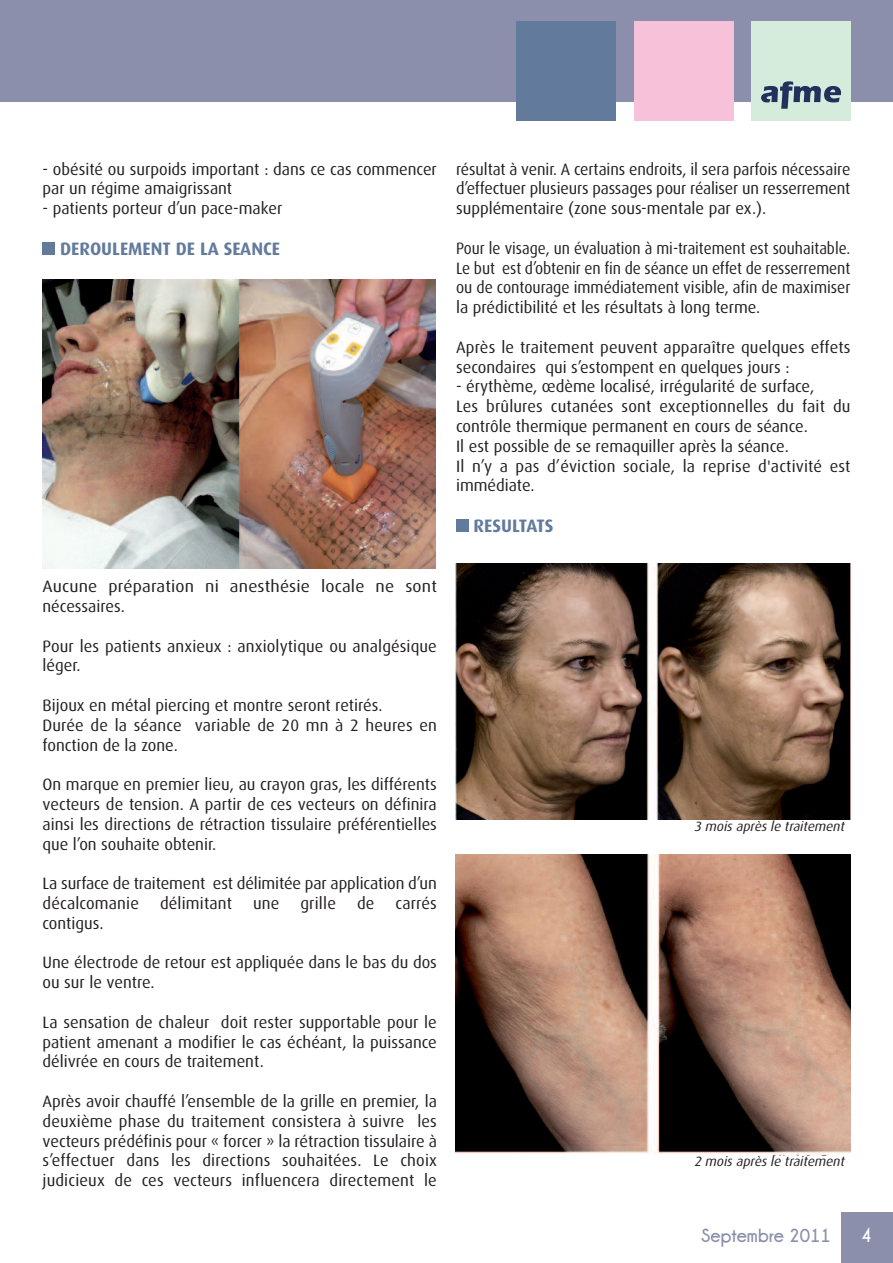
<style>
.page{position:relative;width:893px;height:1263px;background:#fff}
.page>*{position:absolute;margin:0;border:0;box-sizing:border-box;transform-origin:0 0}
.t1{font:19.5px "Champagne&Limousines Thick";color:#8c8fab}
.t2{font:19.5px "Champagne&Limousines Thick";color:#fff}
.t3{font:700 18px "Dax";color:#627b9d}
.t4{font:16.5px/19.8px "Dax";color:#231f20}
.t5{font:16.5px/19.8px "Dax";color:#231f20;text-align:justify;scale:.93 1}
.t6{font:16.5px/19.8px "Dax";color:#231f20;scale:1.06 1}
.t7{font:italic 13.5px "Dax";color:#231f20}
</style>
<div class="page">
<div style="left:0;top:0;width:893px;height:102px;background:#8c8fab"></div>
<div style="left:456px;top:519px;width:13px;height:13px;background:#627b9d"></div>
<div style="left:43px;top:242px;width:12px;height:13px;background:#627b9d"></div>
<div style="left:842px;top:1212px;width:51px;height:51px;background:#8c8fab"></div>
<div style="left:751px;top:21px;width:99px;height:100px;background:#d5ebdb"></div>
<div style="left:634px;top:21px;width:99px;height:100px;background:#f7c1d9"></div>
<div style="left:517px;top:21px;width:99px;height:100px;background:#627b9d"></div>
<svg style="left:761px;top:81px;width:80px;height:28px"></svg>
<img style="left:42px;top:280px;width:393px;height:288px">
<img style="left:456px;top:563px;width:394px;height:256px">
<img style="left:456px;top:854px;width:394px;height:301px">
<p class="t4" style="left:43px;top:160px;width:396px">- obésité ou surpoids important : dans ce cas commencer par un régime amaigrissant</p>
<p class="t4" style="left:43px;top:200px;width:242px">- patients porteur d’un pace-maker</p>
<p class="t3" style="left:60px;top:241px;width:222px">DEROULEMENT DE LA SEANCE</p>
<p class="t6" style="left:43px;top:578px;width:374px">Aucune préparation ni anesthésie locale ne sont nécessaires.</p>
<p class="t4" style="left:43px;top:637px;width:396px">Pour les patients anxieux : anxiolytique ou analgésique léger.</p>
<p class="t4" style="left:43px;top:696px;width:396px">Bijoux en métal piercing et montre seront retirés.<br>Durée de la séance variable de 20 mn à 2 heures en fonction de la zone.</p>
<p class="t4" style="left:43px;top:776px;width:396px;text-align:justify">On marque en premier lieu, au crayon gras, les différents vecteurs de tension. A partir de ces vecteurs on définira ainsi les directions de rétraction tissulaire préférentielles que l’on souhaite obtenir.</p>
<p class="t4" style="left:43px;top:875px;width:396px">La surface de traitement est délimitée par application d’un décalcomanie</p>
<p class="t4" style="left:160px;top:894px;width:74px">délimitant</p>
<p class="t4" style="left:253px;top:894px;width:28px">une</p>
<p class="t4" style="left:300px;top:894px;width:37px">grille</p>
<p class="t4" style="left:357px;top:894px;width:19px">de</p>
<p class="t4" style="left:395px;top:894px;width:43px">carrés</p>
<p class="t4" style="left:43px;top:914px;width:63px">contigus.</p>
<p class="t4" style="left:43px;top:954px;width:396px">Une électrode de retour est appliquée dans le bas du dos ou sur le ventre.</p>
<p class="t4" style="left:43px;top:1013px;width:396px;text-align:justify">La sensation de chaleur doit rester supportable pour le patient amenant a modifier le cas échéant, la puissance délivrée en cours de traitement.</p>
<p class="t4" style="left:43px;top:1092px;width:396px;text-align:justify">Après avoir chauffé l’ensemble de la grille en premier, la deuxième phase du traitement consistera à suivre les vecteurs prédéfinis pour « forcer » la rétraction tissulaire à s’effectuer dans les directions souhaitées. Le choix judicieux de ces vecteurs influencera directement le</p>
<p class="t4" style="left:456px;top:160px;width:396px;text-align:justify">résultat à venir. A certains endroits, il sera parfois nécessaire d’effectuer plusieurs passages pour réaliser un resserrement supplémentaire (zone sous-mentale par ex.).</p>
<p class="t5" style="left:456px;top:239px;width:426px">Pour le visage, un évaluation à mi-traitement est souhaitable.<br>Le but est d’obtenir en fin de séance un effet de resserrement ou de contourage immédiatement visible, afin de maximiser la prédictibilité et les résultats à long terme.</p>
<p class="t4" style="left:456px;top:338px;width:396px">Après le traitement peuvent apparaître quelques effets secondaires qui s’estompent en quelques jours :</p>
<p class="t4" style="left:456px;top:378px;width:396px">- érythème, œdème localisé, irrégularité de surface,<br>Les brûlures cutanées sont exceptionnelles du fait du contrôle thermique permanent en cours de séance.<br>Il est possible de se remaquiller après la séance.<br>Il n’y a pas d’éviction sociale, la reprise d'activité est immédiate.</p>
<p class="t3" style="left:474px;top:518px;width:81px">RESULTATS</p>
<p class="t7" style="left:695px;top:820px;width:151px">3 mois après le traitement</p>
<p class="t7" style="left:695px;top:1155px;width:151px">2 mois après le traitement</p>
<p class="t1" style="left:701px;top:1223px;width:131px">Septembre 2011</p>
<p class="t2" style="left:861px;top:1224px;width:13px">4</p>
</div>
